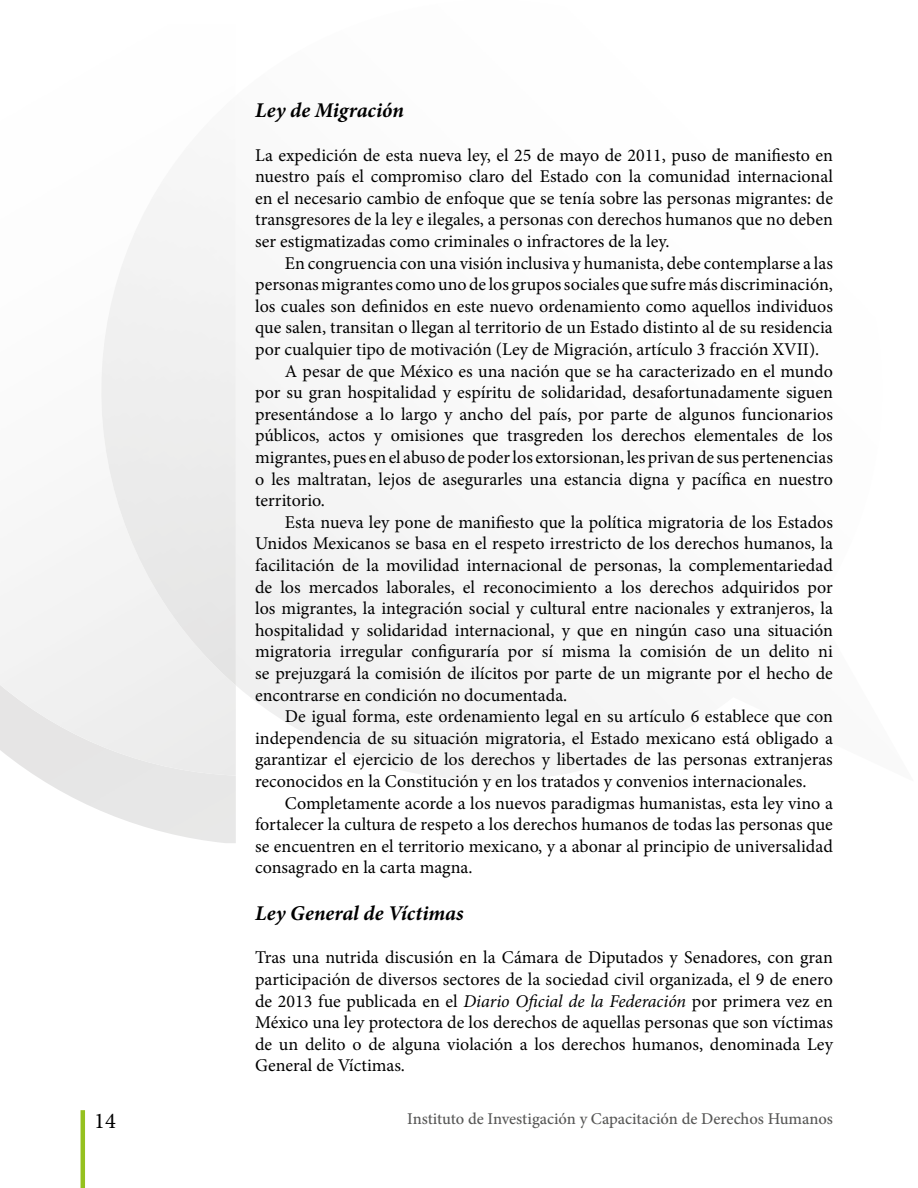
<style>
.page{position:relative;width:918px;height:1188px;background:#fff}
.page>*{position:absolute;margin:0;border:0;box-sizing:border-box;transform-origin:0 0}
.t1{font:22.5px "Minion Pro";color:#000}
.t2{font:italic 700 21px "Minion Pro";letter-spacing:.005em;color:#000}
.t3{font:18px/21.6px "Minion Pro";color:#000;text-align:justify}
.t4{font:500 16.5px "Minion Pro";color:#575756}
.s1{font-style:italic}
</style>
<div class="page">
<hr style="left:81px;top:1110px;width:4px;height:78px;background:#95c11f">
<img style="left:100px;top:196px;width:136px;height:489px">
<p class="t2" style="left:255px;top:96px;width:150px">Ley de Migración</p>
<p class="t3" style="left:255px;top:144px;width:579px">La expedición de esta nueva ley, el 25 de mayo de 2011, puso de manifiesto en nuestro país el compromiso claro del Estado con la comunidad internacional en el necesario cambio de enfoque que se tenía sobre las personas migrantes: de transgresores de la ley e ilegales, a personas con derechos humanos que no deben ser estigmatizadas como criminales o infractores de la ley.</p>
<p class="t3" style="left:285px;top:252px;width:550px">En congruencia con una visión inclusiva y humanista, debe contemplarse a las</p>
<p class="t3" style="left:255px;top:274px;width:579px">personas migrantes como uno de los grupos sociales que sufre más discriminación,</p>
<p class="t3" style="left:255px;top:295px;width:579px">los cuales son definidos en este nuevo ordenamiento como aquellos individuos</p>
<p class="t3" style="left:255px;top:317px;width:579px">que salen, transitan o llegan al territorio de un Estado distinto al de su residencia</p>
<p class="t3" style="left:255px;top:338px;width:566px">por cualquier tipo de motivación (Ley de Migración, artículo 3 fracción XVII).</p>
<p class="t3" style="left:285px;top:360px;width:550px">A pesar de que México es una nación que se ha caracterizado en el mundo</p>
<p class="t3" style="left:255px;top:382px;width:579px">por su gran hospitalidad y espíritu de solidaridad, desafortunadamente siguen</p>
<p class="t3" style="left:255px;top:403px;width:579px">presentándose a lo largo y ancho del país, por parte de algunos funcionarios</p>
<p class="t3" style="left:255px;top:425px;width:579px">públicos, actos y omisiones que trasgreden los derechos elementales de los</p>
<p class="t3" style="left:255px;top:446px;width:579px">migrantes, pues en el abuso de poder los extorsionan, les privan de sus pertenencias</p>
<p class="t3" style="left:255px;top:468px;width:579px">o les maltratan, lejos de asegurarles una estancia digna y pacífica en nuestro</p>
<p class="t3" style="left:255px;top:490px;width:71px">territorio.</p>
<p class="t3" style="left:285px;top:511px;width:550px">Esta nueva ley pone de manifiesto que la política migratoria de los Estados</p>
<p class="t3" style="left:255px;top:533px;width:579px">Unidos Mexicanos se basa en el respeto irrestricto de los derechos humanos, la</p>
<p class="t3" style="left:255px;top:554px;width:579px">facilitación de la movilidad internacional de personas, la complementariedad</p>
<p class="t3" style="left:255px;top:576px;width:579px">de los mercados laborales, el reconocimiento a los derechos adquiridos por</p>
<p class="t3" style="left:255px;top:598px;width:579px">los migrantes, la integración social y cultural entre nacionales y extranjeros, la</p>
<p class="t3" style="left:255px;top:619px;width:579px">hospitalidad y solidaridad internacional, y que en ningún caso una situación</p>
<p class="t3" style="left:255px;top:641px;width:579px">migratoria irregular configuraría por sí misma la comisión de un delito ni</p>
<p class="t3" style="left:255px;top:662px;width:579px">se prejuzgará la comisión de ilícitos por parte de un migrante por el hecho de</p>
<p class="t3" style="left:255px;top:684px;width:314px">encontrarse en condición no documentada.</p>
<p class="t3" style="left:285px;top:706px;width:550px">De igual forma, este ordenamiento legal en su artículo 6 establece que con</p>
<p class="t3" style="left:255px;top:727px;width:579px">independencia de su situación migratoria, el Estado mexicano está obligado a</p>
<p class="t3" style="left:255px;top:749px;width:579px">garantizar el ejercicio de los derechos y libertades de las personas extranjeras</p>
<p class="t3" style="left:255px;top:770px;width:553px">reconocidos en la Constitución y en los tratados y convenios internacionales.</p>
<p class="t3" style="left:285px;top:792px;width:550px">Completamente acorde a los nuevos paradigmas humanistas, esta ley vino a</p>
<p class="t3" style="left:255px;top:814px;width:579px">fortalecer la cultura de respeto a los derechos humanos de todas las personas que</p>
<p class="t3" style="left:255px;top:835px;width:579px">se encuentren en el territorio mexicano, y a abonar al principio de universalidad</p>
<p class="t3" style="left:255px;top:857px;width:219px">consagrado en la carta magna.</p>
<p class="t2" style="left:255px;top:898px;width:210px">Ley General de Víctimas</p>
<p class="t3" style="left:255px;top:947px;width:579px">Tras una nutrida discusión en la Cámara de Diputados y Senadores, con gran participación de diversos sectores de la sociedad civil organizada, el 9 de enero de 2013 fue publicada en el <span class="s1">Diario Oficial de la Federación</span> por primera vez en México una ley protectora de los derechos de aquellas personas que son víctimas de un delito o de alguna violación a los derechos humanos, denominada Ley General de Víctimas.</p>
<p class="t1" style="left:94px;top:1106px;width:23px">14</p>
<p class="t4" style="left:407px;top:1107px;width:427px">Instituto de Investigación y Capacitación de Derechos Humanos</p>
</div>
